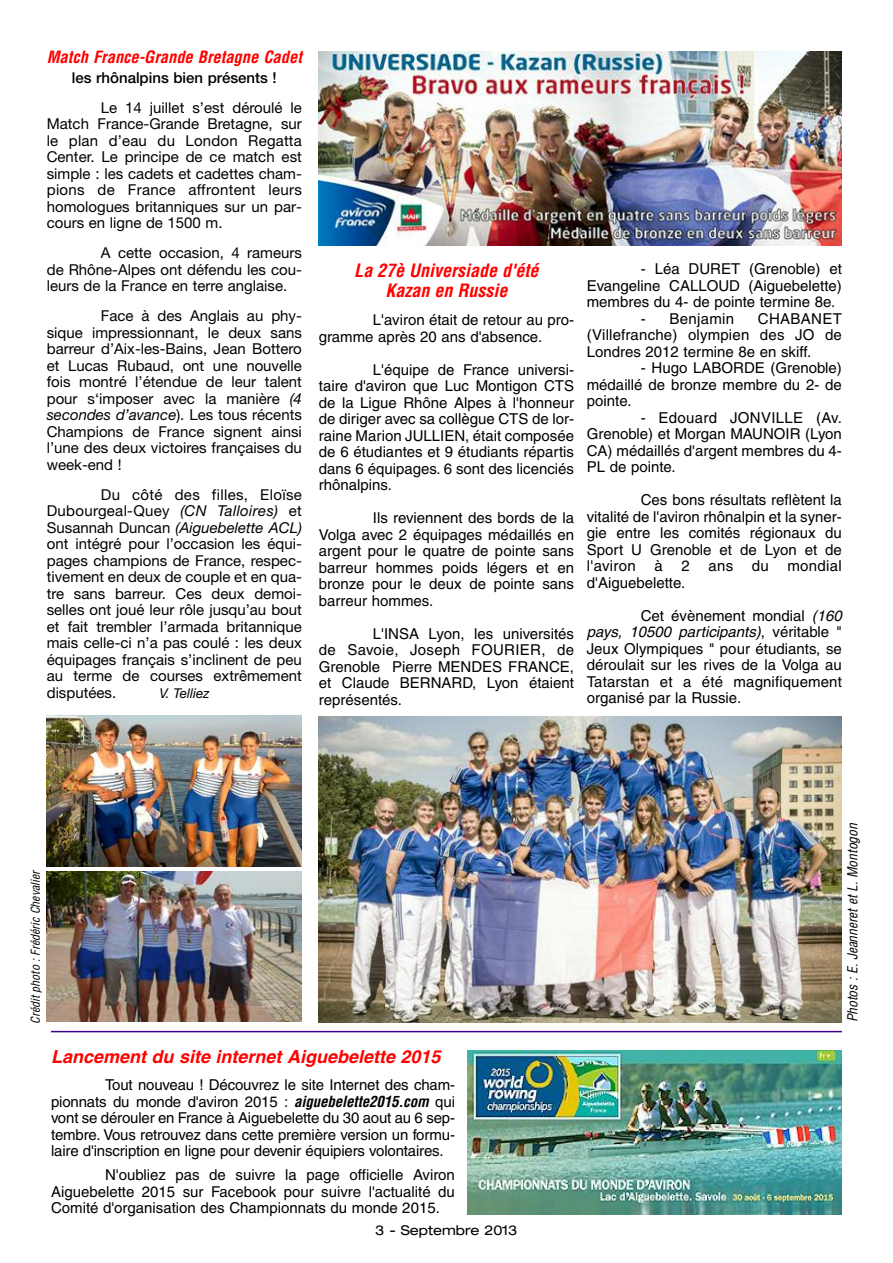
<style>
.page{position:relative;width:893px;height:1263px;background:#fff}
.page>*{position:absolute;margin:0;border:0;box-sizing:border-box;transform-origin:0 0}
.t1{font:italic 700 18px "Helvetica";color:#f00}
.t2{font:italic 700 condensed 18px/19.5px "Helvetica";color:#f00;text-align:center}
.t3{font:italic 700 condensed 16.5px "Helvetica";color:#f00}
.t4{font:15px/16.5px "Helvetica";color:#000;text-align:justify}
.t5{font:15px/16.5px "Helvetica Neue";color:#000;text-align:justify}
.t6{font:500 15px "Helvetica Neue";color:#000}
.t7{font:15px "Helvetica";letter-spacing:.02em;color:#000}
.t8{font:italic condensed 13.5px "Helvetica";color:#000}
.t9{font:expanded 13.5px "Helvetica Neue";color:#000}
.t10{font:italic 13.5px "Helvetica Neue";color:#000}
.t11{font:italic condensed 12px "Helvetica";color:#000}
.s1{font-style:italic}
.s2{font-weight:700;font-style:italic;font-stretch:condensed}
</style>
<div class="page">
<img style="left:47px;top:715px;width:254px;height:152px">
<img style="left:47px;top:871px;width:255px;height:151px">
<img style="left:319px;top:51px;width:523px;height:195px">
<img style="left:319px;top:716px;width:523px;height:306px">
<hr style="left:51px;top:1031px;width:791px;height:1px;background:#41008b">
<img style="left:468px;top:1050px;width:373px;height:164px">
<p class="t3" style="left:47px;top:48px;width:257px">Match France-Grande Bretagne Cadet</p>
<p class="t6" style="left:72px;top:72px;width:206px">les rhônalpins bien présents !</p>
<p class="t5" style="left:47px;top:101px;width:257px;text-indent:54px">Le 14 juillet s’est déroulé le Match France-Grande Bretagne, sur le plan d’eau du London Regatta Center. Le principe de ce match est simple : les cadets et cadettes cham&shy;pions de France affrontent leurs homologues britanniques sur un par&shy;cours en ligne de 1500 m.</p>
<p class="t5" style="left:47px;top:246px;width:257px;text-indent:54px">A cette occasion, 4 rameurs de Rhône-Alpes ont défendu les cou&shy;leurs de la France en terre anglaise.</p>
<p class="t5" style="left:47px;top:309px;width:257px;text-indent:54px">Face à des Anglais au phy&shy;sique impressionnant, le deux sans barreur d’Aix-les-Bains, Jean Bottero et Lucas Rubaud, ont une nouvelle fois montré l’étendue de leur talent pour s‘imposer avec la manière <span class="s1">(4 secondes d’avance</span>). Les tous récents Champions de France signent ainsi l’une des deux victoires françaises du week-end !</p>
<p class="t5" style="left:47px;top:488px;width:257px;text-indent:54px">Du côté des filles, Eloïse Dubourgeal-Quey <span class="s1">(CN Talloires)</span> et Susannah Duncan <span class="s1">(Aiguebelette ACL) </span>ont intégré pour l’occasion les équi&shy;pages champions de France, respec&shy;tivement en deux de couple et en qua&shy;tre sans barreur. Ces deux demoi&shy;selles ont joué leur rôle jusqu’au bout et fait trembler l’armada britannique mais celle-ci n’a pas coulé : les deux équipages français s’inclinent de peu au terme de courses extrêmement disputées.</p>
<p class="t10" style="left:159px;top:688px;width:51px">V. Telliez</p>
<p class="t2" style="left:354px;top:261px;width:186px">La 27è Universiade d'été<br>Kazan en Russie</p>
<p class="t4" style="left:319px;top:313px;width:257px;text-indent:54px">L'aviron était de retour au pro&shy;gramme après 20 ans d'absence.</p>
<p class="t4" style="left:319px;top:363px;width:257px;text-indent:54px">L'équipe de France universi&shy;taire d'aviron que Luc Montigon CTS de la Ligue Rhône Alpes à l'honneur de diriger avec sa collègue CTS de lor&shy;raine Marion JULLIEN, était composée de 6 étudiantes et 9 étudiants répartis dans 6 équipages. 6 sont des licenciés rhônalpins.</p>
<p class="t4" style="left:319px;top:511px;width:257px;text-indent:54px">Ils reviennent des bords de la Volga avec 2 équipages médaillés en argent pour le quatre de pointe sans barreur hommes poids légers et en bronze pour le deux de pointe sans barreur hommes.</p>
<p class="t4" style="left:319px;top:627px;width:257px;text-indent:54px">L'INSA Lyon, les universités de Savoie, Joseph FOURIER, de Grenoble Pierre MENDES FRANCE, et Claude BERNARD, Lyon étaient représentés.</p>
<p class="t4" style="left:587px;top:262px;width:257px;text-indent:54px">- Léa DURET (Grenoble) et Evangeline CALLOUD (Aiguebelette) membres du 4- de pointe termine 8e.</p>
<p class="t7" style="left:641px;top:313px;width:95px">- Benjamin</p>
<p class="t4" style="left:587px;top:312px;width:257px;text-indent:171px">CHABANET (Villefranche) olympien des JO de Londres 2012 termine 8e en skiff.</p>
<p class="t4" style="left:587px;top:361px;width:257px;text-indent:54px">- Hugo LABORDE (Grenoble) médaillé de bronze membre du 2- de pointe.</p>
<p class="t4" style="left:587px;top:411px;width:257px;text-indent:54px">- Edouard JONVILLE (Av.<br>Grenoble) et Morgan MAUNOIR (Lyon CA) médaillés d'argent membres du 4- PL de pointe.</p>
<p class="t4" style="left:587px;top:493px;width:257px;text-indent:54px">Ces bons résultats reflètent la vitalité de l'aviron rhônalpin et la syner&shy;gie entre les comités régionaux du Sport U Grenoble et de Lyon et de l'aviron à 2 ans du mondial d'Aiguebelette.</p>
<p class="t4" style="left:587px;top:609px;width:257px;text-indent:54px">Cet évènement mondial <span class="s1">(160 pays, 10500 participants)</span>, véritable " Jeux Olympiques " pour étudiants, se déroulait sur les rives de la Volga au Tatarstan et a été magnifiquement organisé par la Russie.</p>
<p class="t11" style="left:29px;top:1024px;width:156px;rotate:-90deg">Crédit photo : Frédéric Chevalier</p>
<p class="t1" style="left:51px;top:1050px;width:391px">Lancement du site internet Aiguebelette 2015</p>
<p class="t4" style="left:51px;top:1078px;width:405px;text-indent:54px">Tout nouveau ! Découvrez le site Internet des cham&shy;pionnats du monde d'aviron 2015 : <span class="s2">aiguebelette2015.com</span> qui vont se dérouler en France à Aiguebelette du 30 aout au 6 sep&shy;tembre. Vous retrouvez dans cette première version un formu&shy;laire d'inscription en ligne pour devenir équipiers volontaires.</p>
<p class="t4" style="left:51px;top:1168px;width:405px;text-indent:54px">N'oubliez pas de suivre la page officielle Aviron Aiguebelette 2015 sur Facebook pour suivre l'actualité du Comité d'organisation des Championnats du monde 2015.</p>
<p class="t9" style="left:375px;top:1225px;width:144px">3 - Septembre 2013</p>
<p class="t8" style="left:845px;top:1022px;width:201px;rotate:-90deg">Photos : E. Jeanneret et L. Montogon</p>
</div>
